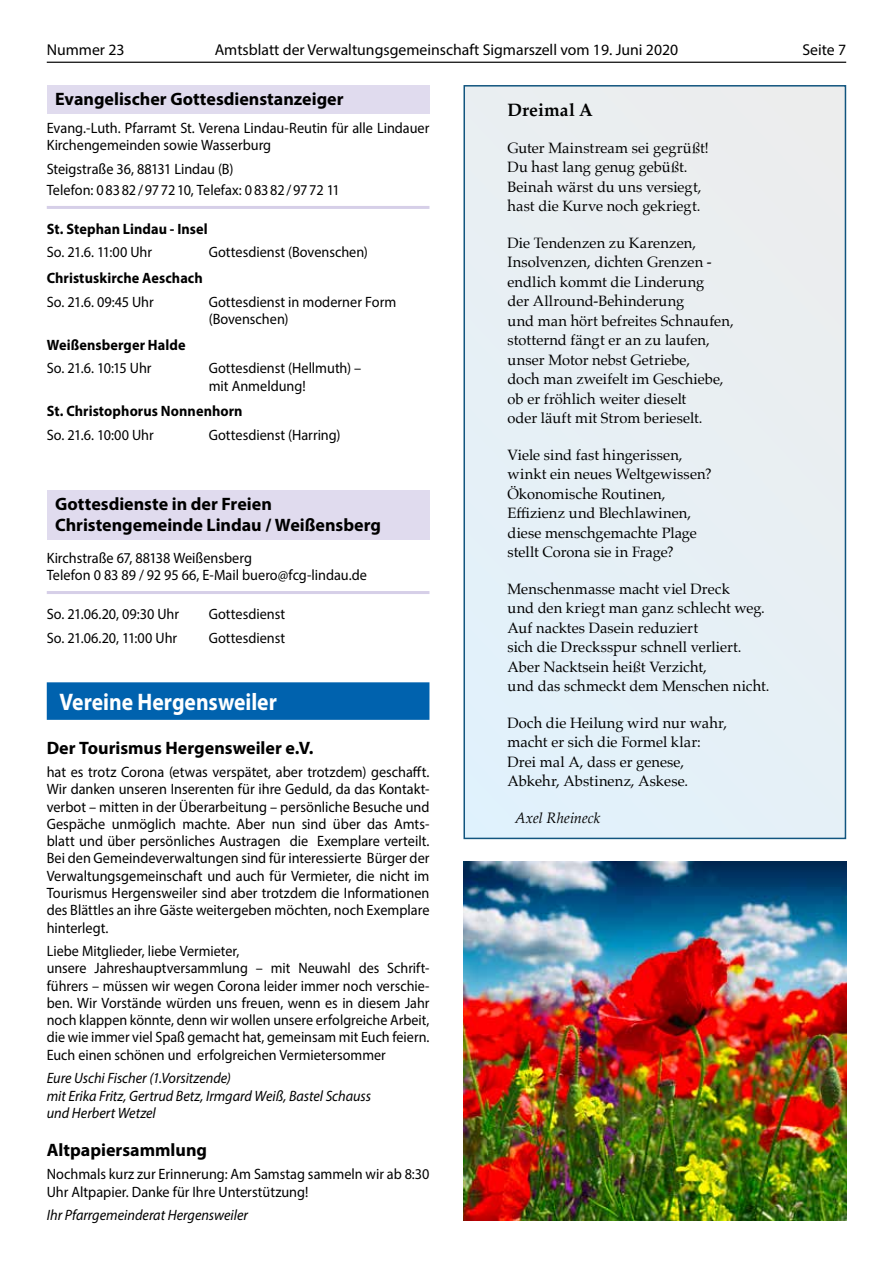
<style>
.page{position:relative;width:893px;height:1263px;background:#fff}
.page>*{position:absolute;margin:0;border:0;box-sizing:border-box;transform-origin:0 0}
.t1{font:700 24px "Myriad Pro";color:#fff;scale:.9 1}
.t2{font:700 18px/21px "Myriad Pro";color:#000}
.t3{font:700 18px "Palatino";letter-spacing:.005em;color:#000}
.t4{font:15.75px "Myriad Pro";color:#000}
.t5{font:15px/17.2px "Myriad Pro";color:#000;scale:.95 1}
.t6{font:15px/19.5px "Palatino";letter-spacing:.005em;color:#000}
.t7{font:15px/17.2px "Myriad Pro";color:#000;scale:.94 1}
.t8{font:italic 15px/17.2px "Myriad Pro";color:#000;scale:.95 1}
.t9{font:700 15px "Myriad Pro";letter-spacing:.005em;color:#000;scale:.95 1}
.t10{font:15px "Myriad Pro";letter-spacing:-.025em;color:#000;scale:.95 1}
.t11{font:italic 15px "Palatino";letter-spacing:.005em;color:#000}
</style>
<div class="page">
<hr style="left:47px;top:62px;width:799px;height:1px;background:#000">
<div style="left:47px;top:85px;width:382px;height:29px;background:#e0dbee"></div>
<hr style="left:47px;top:206px;width:382px;height:3px;background:#d6cfe8">
<div style="left:47px;top:490px;width:382px;height:50px;background:#e0dbee"></div>
<hr style="left:47px;top:591px;width:382px;height:3px;background:#d6cfe8">
<div style="left:47px;top:682px;width:382px;height:38px;background:#0062ae"></div>
<div style="left:464px;top:86px;width:381px;height:752px;background:#e7eff4"></div>
<div style="left:463px;top:85px;width:383px;height:754px;border:2px solid #11557f"></div>
<img style="left:463px;top:862px;width:383px;height:358px">
<p class="t4" style="left:47px;top:40px;width:79px">Nummer 23</p>
<p class="t4" style="left:215px;top:40px;width:465px">Amtsblatt der Verwaltungsgemeinschaft Sigmarszell vom 19. Juni 2020</p>
<p class="t4" style="left:802px;top:40px;width:45px">Seite 7</p>
<p class="t2" style="left:55px;top:88px;width:290px">Evangelischer Gottesdienstanzeiger</p>
<p class="t5" style="left:47px;top:119px;width:404px">Evang.-Luth. Pfarramt St. Verena Lindau-Reutin für alle Lindauer<br>Kirchengemeinden sowie Wasserburg</p>
<p class="t5" style="left:47px;top:158px;width:310px;line-height:21.6px">Steigstraße 36, 88131 Lindau (B)<br>Telefon: 08382/977210, Telefax: 08382/9772 11</p>
<p class="t9" style="left:47px;top:219px;width:171px">St. Stephan Lindau - Insel</p>
<p class="t5" style="left:47px;top:244px;width:112px">So. 21.6. 11:00 Uhr</p>
<p class="t5" style="left:209px;top:244px;width:169px">Gottesdienst (Bovenschen)</p>
<p class="t9" style="left:47px;top:268px;width:166px">Christuskirche Aeschach</p>
<p class="t5" style="left:47px;top:293px;width:114px">So. 21.6. 09:45 Uhr</p>
<p class="t5" style="left:209px;top:293px;width:199px">Gottesdienst in moderner Form (Bovenschen)</p>
<p class="t9" style="left:47px;top:335px;width:148px">Weißensberger Halde</p>
<p class="t10" style="left:47px;top:359px;width:112px">So. 21.6. 10:15 Uhr</p>
<p class="t5" style="left:209px;top:360px;width:162px">Gottesdienst (Hellmuth) – mit Anmeldung!</p>
<p class="t9" style="left:47px;top:402px;width:208px">St. Christophorus Nonnenhorn</p>
<p class="t5" style="left:47px;top:426px;width:114px">So. 21.6. 10:00 Uhr</p>
<p class="t5" style="left:209px;top:426px;width:140px">Gottesdienst (Harring)</p>
<p class="t3" style="left:507px;top:95px;width:87px">Dreimal A</p>
<p class="t6" style="left:507px;top:138px;width:203px">Guter Mainstream sei gegrüßt!<br>Du hast lang genug gebüßt.<br>Beinah wärst du uns versiegt, hast die Kurve noch gekriegt.</p>
<p class="t6" style="left:507px;top:233px;width:228px">Die Tendenzen zu Karenzen,<br>Insolvenzen, dichten Grenzen - endlich kommt die Linderung<br>der Allround-Behinderung<br>und man hört befreites Schnaufen, stotternd fängt er an zu laufen, unser Motor nebst Getriebe,<br>doch man zweifelt im Geschiebe, ob er fröhlich weiter dieselt<br>oder läuft mit Strom berieselt.</p>
<p class="t6" style="left:507px;top:445px;width:206px">Viele sind fast hingerissen, winkt ein neues Weltgewissen?<br>Ökonomische Routinen,<br>Effizienz und Blechlawinen, diese menschgemachte Plage stellt Corona sie in Frage?</p>
<p class="t6" style="left:507px;top:579px;width:263px">Menschenmasse macht viel Dreck<br>und den kriegt man ganz schlecht weg.<br>Auf nacktes Dasein reduziert<br>sich die Drecksspur schnell verliert.<br>Aber Nacktsein heißt Verzicht,<br>und das schmeckt dem Menschen nicht.</p>
<p class="t6" style="left:507px;top:713px;width:221px">Doch die Heilung wird nur wahr, macht er sich die Formel klar:<br>Drei mal A, dass er genese,<br>Abkehr, Abstinenz, Askese.</p>
<p class="t11" style="left:515px;top:805px;width:87px">Axel Rheineck</p>
<p class="t2" style="left:55px;top:493px;width:327px">Gottesdienste in der Freien<br>Christengemeinde Lindau / Weißensberg</p>
<p class="t5" style="left:47px;top:549px;width:339px">Kirchstraße 67, 88138 Weißensberg<br>Telefon 0 83 89 / 92 95 66, E-Mail buero@fcg-lindau.de</p>
<p class="t5" style="left:47px;top:605px;width:141px">So. 21.06.20, 09:30 Uhr</p>
<p class="t5" style="left:209px;top:605px;width:82px">Gottesdienst</p>
<p class="t5" style="left:47px;top:629px;width:139px">So. 21.06.20, 11:00 Uhr</p>
<p class="t5" style="left:209px;top:629px;width:82px">Gottesdienst</p>
<h1 class="t1" style="left:60px;top:686px;width:243px">Vereine Hergensweiler</h1>
<p class="t2" style="left:47px;top:736px;width:268px">Der Tourismus Hergensweiler e.V.</p>
<p class="t5" style="left:47px;top:763px;width:404px;text-align:justify">hat es trotz Corona (etwas verspätet, aber trotzdem) geschafft.<br>Wir danken unseren Inserenten für ihre Geduld, da das Kontakt&shy;verbot – mitten in der Überarbeitung – persönliche Besuche und Gespäche unmöglich machte. Aber nun sind über das Amts&shy;blatt und über persönliches Austragen die Exemplare verteilt.<br>Bei den Gemeindeverwaltungen sind für interessierte Bürger der Verwaltungsgemeinschaft und auch für Vermieter, die nicht im Tourismus Hergensweiler sind aber trotzdem die Informationen des Blättles an ihre Gäste weitergeben möchten, noch Exemplare hinterlegt.</p>
<p class="t7" style="left:47px;top:942px;width:409px">Liebe Mitglieder, liebe Vermieter,<br>unsere Jahreshauptversammlung – mit Neuwahl des Schrift&shy;führers – müssen wir wegen Corona leider immer noch verschie&shy;ben. Wir Vorstände würden uns freuen, wenn es in diesem Jahr noch klappen könnte, denn wir wollen unsere erfolgreiche Arbeit, die wie immer viel Spaß gemacht hat, gemeinsam mit Euch feiern.<br>Euch einen schönen und erfolgreichen Vermietersommer</p>
<p class="t8" style="left:47px;top:1069px;width:343px">Eure Uschi Fischer (1.Vorsitzende)<br>mit Erika Fritz, Gertrud Betz, Irmgard Weiß, Bastel Schauss und Herbert Wetzel</p>
<p class="t2" style="left:47px;top:1138px;width:162px">Altpapiersammlung</p>
<p class="t5" style="left:47px;top:1165px;width:404px">Nochmals kurz zur Erinnerung: Am Samstag sammeln wir ab 8:30<br>Uhr Altpapier. Danke für Ihre Unterstützung!</p>
<p class="t8" style="left:47px;top:1206px;width:213px">Ihr Pfarrgemeinderat Hergensweiler</p>
</div>
